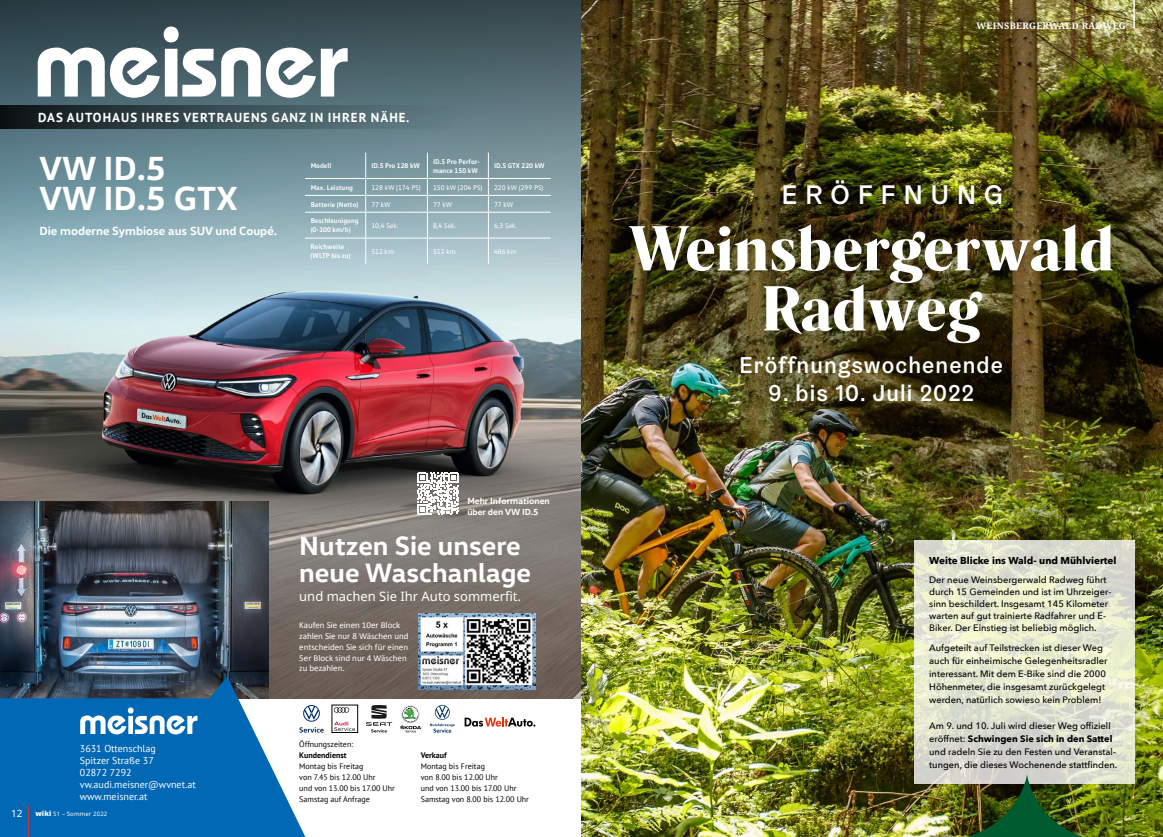
<style>
.page{position:relative;width:1163px;height:837px;background:#fff}
.page>*{position:absolute;margin:0;border:0;box-sizing:border-box;transform-origin:0 0}
.t1{font:900 60px/60px "Rando Display";color:#fff;text-align:center}
.t2{font:700 34px/30px "VW Head";color:#fff}
.t3{font:700 27px/27px "VW Head";color:#fff}
.t4{font:500 27px "Graebenbach";letter-spacing:.3em;color:#fff}
.t5{font:500 23px "Graebenbach";letter-spacing:.05em;color:#fff}
.t6{font:700 13px "PT Sans";letter-spacing:.08em;color:#fff}
.t7{font:13px "Noto Sans";color:#fff}
.t8{font:700 12px "VW Head";color:#fff}
.t9{font:10px/12px "PT Sans";color:#fff}
.t10{font:700 10px "Avenir Next";color:#000}
.t11{font:10px "Noto Sans";color:#fff}
.t12{font:500 9.3px/13px "Avenir Next";color:#000}
.t13{font:9px/10.8px "Calibri";color:#fff}
.t14{font:700 9px/11px "VW Head";color:#fff}
.t15{font:700 9px "Noto Serif";letter-spacing:.04em;color:#fff}
.t16{font:8px/11px "PT Sans";color:#000}
.t17{font:700 8px "PT Sans";color:#000}
.t18{font:700 7px/9px "VW Text Office";color:#fff}
.t19{font:7px "VW Text Office";color:#fff}
.t20{font:6px "Noto Sans";letter-spacing:.02em;color:#fff}
.s1{font-weight:900;font-size:7px}
.s2{font-weight:700}
</style>
<div class="page">
<img style="left:0;top:321px;width:581px;height:376px">
<svg style="left:0;top:0;width:581px;height:321px;background:#7a959d"></svg>
<hr style="left:305px;top:178px;width:60px;height:1px;background:#fff">
<hr style="left:365px;top:178px;width:62px;height:1px;background:#fff">
<hr style="left:427px;top:178px;width:61px;height:1px;background:#fff">
<hr style="left:488px;top:178px;width:62px;height:1px;background:#fff">
<hr style="left:305px;top:195px;width:60px;height:1px;background:#fff">
<hr style="left:365px;top:195px;width:62px;height:1px;background:#fff">
<hr style="left:427px;top:195px;width:61px;height:1px;background:#fff">
<hr style="left:488px;top:195px;width:62px;height:1px;background:#fff">
<hr style="left:305px;top:212px;width:60px;height:1px;background:#fff">
<hr style="left:365px;top:212px;width:62px;height:1px;background:#fff">
<hr style="left:427px;top:212px;width:61px;height:1px;background:#fff">
<hr style="left:488px;top:212px;width:62px;height:1px;background:#fff">
<hr style="left:305px;top:238px;width:60px;height:1px;background:#fff">
<hr style="left:365px;top:238px;width:62px;height:1px;background:#fff">
<svg style="left:365px;top:152px;width:1px;height:112px"></svg>
<hr style="left:427px;top:238px;width:61px;height:1px;background:#fff">
<svg style="left:427px;top:152px;width:1px;height:112px"></svg>
<hr style="left:488px;top:238px;width:62px;height:1px;background:#fff">
<svg style="left:488px;top:152px;width:1px;height:112px"></svg>
<svg style="left:417px;top:472px;width:41px;height:42px"></svg>
<img style="left:0;top:501px;width:268px;height:175px">
<img style="left:418px;top:613px;width:118px;height:76px">
<img style="left:581px;top:0;width:581px;height:836px">
<svg style="left:1133px;top:0;width:1px;height:28px"></svg>
<svg style="left:0;top:676px;width:305px;height:160px;background:#2171ac"></svg>
<svg style="left:80px;top:707px;width:117px;height:27px"></svg>
<svg style="left:38px;top:27px;width:309px;height:71px"></svg>
<div style="left:0;top:106px;width:462px;height:22px;background:linear-gradient(to right,#10181a,#66848d)"></div>
<svg style="left:334px;top:707px;width:15px;height:5px"></svg>
<svg style="left:334px;top:721px;width:21px;height:9px"></svg>
<svg style="left:299px;top:704px;width:24px;height:28px"></svg>
<svg style="left:430px;top:704px;width:24px;height:28px"></svg>
<svg style="left:366px;top:705px;width:26px;height:27px"></svg>
<svg style="left:400px;top:705px;width:21px;height:27px"></svg>
<svg style="left:464px;top:717px;width:71px;height:9px"></svg>
<hr style="left:28px;top:805px;width:1px;height:31px;background:#e62d25">
<svg style="left:914px;top:540px;width:221px;height:243px;background:#e2e4d0"></svg>
<img style="left:918px;top:773px;width:212px;height:63px">
<h3 class="t6" style="left:38px;top:108px;width:373px">DAS AUTOHAUS IHRES VERTRAUENS GANZ IN IHRER NÄHE.</h3>
<h2 class="t2" style="left:39px;top:152px;width:200px">VW ID.5<br>VW ID.5 GTX</h2>
<p class="t8" style="left:39px;top:223px;width:239px">Die moderne Symbiose aus SUV und Coupé.</p>
<p class="t18" style="left:310px;top:161px;width:22px">Modell</p>
<p class="t18" style="left:371px;top:161px;width:50px">ID.5 Pro 128 kW</p>
<p class="t18" style="left:433px;top:156px;width:48px">ID.5 Pro Perfor&shy;mance 150 kW</p>
<p class="t18" style="left:494px;top:161px;width:52px">ID.5 GTX 220 kW</p>
<p class="t18" style="left:310px;top:182px;width:44px">Max. Leistung</p>
<p class="t19" style="left:371px;top:183px;width:51px">128 kW (174 PS)</p>
<p class="t19" style="left:433px;top:183px;width:51px">150 kW (204 PS)</p>
<p class="t19" style="left:494px;top:183px;width:51px">220 kW (299 PS)</p>
<p class="t18" style="left:310px;top:199px;width:49px">Batterie (Netto)</p>
<p class="t19" style="left:371px;top:200px;width:21px">77 kW</p>
<p class="t19" style="left:433px;top:200px;width:21px">77 kW</p>
<p class="t19" style="left:494px;top:200px;width:21px">77 kW</p>
<p class="t18" style="left:310px;top:216px;width:50px">Beschleunigung (0-100 km/h)</p>
<p class="t19" style="left:371px;top:221px;width:29px">10,4 Sek.</p>
<p class="t19" style="left:433px;top:221px;width:25px">8,4 Sek.</p>
<p class="t19" style="left:494px;top:221px;width:25px">6,3 Sek.</p>
<p class="t18" style="left:310px;top:242px;width:41px">Reichweite (WLTP bis zu)</p>
<p class="t19" style="left:371px;top:247px;width:24px">512 km</p>
<p class="t19" style="left:433px;top:247px;width:24px">512 km</p>
<p class="t19" style="left:494px;top:247px;width:24px">486 km</p>
<p class="t9" style="left:80px;top:741px;width:117px">3631 Ottenschlag<br>Spitzer Straße 37<br>02872 7292 vw.audi.meisner@wvnet.at www.meisner.at</p>
<p class="t11" style="left:11px;top:806px;width:13px">12</p>
<p class="t20" style="left:35px;top:809px;width:73px"><span class="s1">wiki</span> 51 – Sommer 2022</p>
<p class="t14" style="left:467px;top:494px;width:84px">Mehr Informationen über den VW ID.5</p>
<h3 class="t3" style="left:299px;top:531px;width:233px">Nutzen Sie unsere neue Waschanlage</h3>
<h3 class="t7" style="left:299px;top:587px;width:223px">und machen Sie Ihr Auto sommerfit.</h3>
<p class="t13" style="left:299px;top:619px;width:111px">Kaufen Sie einen 10er Block zahlen Sie nur 8 Wäschen und entscheiden Sie sich für einen<br>5er Block sind nur 4 Wäschen zu bezahlen.</p>
<p class="t16" style="left:299px;top:738px;width:55px">Öffnungszeiten:</p>
<p class="t17" style="left:299px;top:749px;width:49px">Kundendienst</p>
<p class="t16" style="left:299px;top:760px;width:97px">Montag bis Freitag<br>von 7.45 bis 12.00 Uhr<br>und von 13.00 bis 17.00 Uhr<br>Samstag auf Anfrage</p>
<p class="t17" style="left:421px;top:749px;width:27px">Verkauf</p>
<p class="t16" style="left:421px;top:760px;width:110px">Montag bis Freitag<br>von 8.00 bis 12.00 Uhr<br>und von 13.00 bis 17.00 Uhr<br>Samstag von 8.00 bis 12.00 Uhr</p>
<p class="t15" style="left:976px;top:20px;width:151px">WEINSBERGERWALD RADWEG</p>
<h3 class="t4" style="left:781px;top:177px;width:223px">ERÖFFNUNG</h3>
<h1 class="t1" style="left:628px;top:217px;width:487px">Weinsbergerwald<br>Radweg</h1>
<h3 class="t5" style="left:739px;top:350px;width:265px">Eröffnungswochenende</h3>
<h3 class="t5" style="left:768px;top:378px;width:207px">9. bis 10. Juli 2022</h3>
<p class="t10" style="left:929px;top:551px;width:189px">Weite Blicke ins Wald- und Mühlviertel</p>
<p class="t12" style="left:929px;top:573px;width:183px;line-height:12px">Der neue Weinsbergerwald Radweg führt durch 15 Gemeinden und ist im Uhrzeiger&shy;sinn beschildert. Insgesamt 145 Kilometer warten auf gut trainierte Radfahrer und E-Biker. Der Einstieg ist beliebig möglich.</p>
<p class="t12" style="left:929px;top:640px;width:180px">Aufgeteilt auf Teilstrecken ist dieser Weg auch für einheimische Gelegenheitsradler interessant. Mit dem E-Bike sind die 2000<br>Höhenmeter, die insgesamt zurückgelegt werden, natürlich sowieso kein Problem!</p>
<p class="t12" style="left:929px;top:718px;width:189px">Am 9. und 10. Juli wird dieser Weg offiziell eröffnet: <span class="s2">Schwingen Sie sich in den Sattel </span>und radeln Sie zu den Festen und Veranstal&shy;tungen, die dieses Wochenende stattfinden.</p>
</div>
